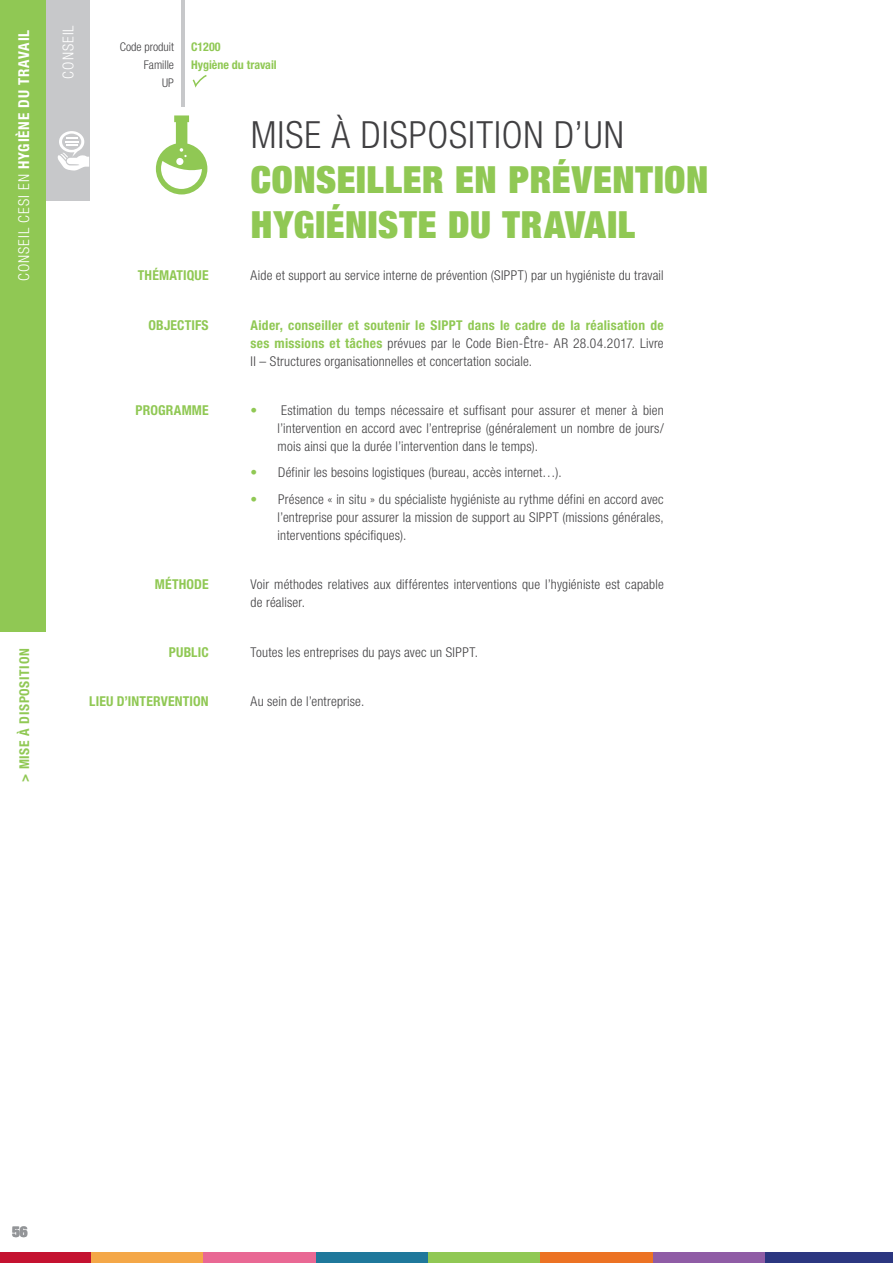
<style>
.page{position:relative;width:893px;height:1263px;background:#fff}
.page>*{position:absolute;margin:0;border:0;box-sizing:border-box;transform-origin:0 0}
.t1{font:900 expanded 37.5px/45px "Helvetica Neue";letter-spacing:.015em;color:#90c854}
.t2{font:300 condensed 37.5px "Helvetica Neue";letter-spacing:.025em;color:#414042}
.t3{font:700 condensed 15px "Helvetica Neue";letter-spacing:.055em;color:#fff}
.t4{font:300 condensed 15px "Helvetica Neue";letter-spacing:.07em;color:#fff}
.t5{font:900 expanded 15px "Helvetica Neue";color:#939598}
.t6{font:700 condensed 13.65px "Helvetica Neue";letter-spacing:.01em;color:#90c854}
.t7{font:300 condensed 13.5px/18px "Helvetica Neue";letter-spacing:.015em;color:#414042;text-align:justify}
.t8{font:700 condensed 13.5px "Helvetica Neue";letter-spacing:.05em;color:#90c854}
.t9{font:700 condensed 12px "Helvetica Neue";color:#90c854}
.t10{font:300 condensed 12px "Helvetica Neue";color:#414042}
.s1{font-weight:300}
.s2{font-weight:700;color:#90c854}
.s3{color:#90c854}
</style>
<div class="page">
<div style="left:91px;top:1252px;width:113px;height:11px;background:#f4a747"></div>
<div style="left:204px;top:1252px;width:112px;height:11px;background:#e96894"></div>
<div style="left:316px;top:1252px;width:112px;height:11px;background:#1f789b"></div>
<div style="left:428px;top:1252px;width:113px;height:11px;background:#90c854"></div>
<div style="left:540px;top:1252px;width:113px;height:11px;background:#ec7223"></div>
<div style="left:653px;top:1252px;width:112px;height:11px;background:#8f5ca5"></div>
<div style="left:765px;top:1252px;width:128px;height:11px;background:#2b3680"></div>
<div style="left:0;top:1252px;width:91px;height:11px;background:#c41230"></div>
<div style="left:46px;top:0;width:43px;height:201px;background:#c7c8ca"></div>
<svg style="left:58px;top:131px;width:31px;height:40px"></svg>
<div style="left:0;top:0;width:46px;height:631px;background:#90c854"></div>
<hr style="left:181px;top:0;width:4px;height:106px;background:#c7c8ca">
<svg style="left:192px;top:75px;width:15px;height:12px"></svg>
<svg style="left:156px;top:115px;width:51px;height:79px"></svg>
<p class="t3" style="left:15px;top:281px;width:253px;rotate:-90deg"><span class="s1">CONSEIL CESI EN</span> HYGIÈNE DU TRAVAIL</p>
<p class="t4" style="left:59px;top:79px;width:55px;rotate:-90deg">CONSEIL</p>
<p class="t8" style="left:16px;top:782px;width:135px;rotate:-90deg">&gt; MISE À DISPOSITION</p>
<p class="t10" style="left:120px;top:40px;width:56px">Code produit</p>
<p class="t9" style="left:191px;top:40px;width:31px">C1200</p>
<p class="t10" style="left:144px;top:58px;width:32px">Famille</p>
<p class="t9" style="left:191px;top:57px;width:87px">Hygiène du travail</p>
<p class="t10" style="left:162px;top:76px;width:13px">UP</p>
<h1 class="t2" style="left:251px;top:113px;width:375px">MISE À DISPOSITION D’UN</h1>
<h1 class="t1" style="left:251px;top:156px;width:459px">CONSEILLER EN PRÉVENTION<br>HYGIÉNISTE DU TRAVAIL</h1>
<p class="t6" style="left:138px;top:267px;width:72px">THÉMATIQUE</p>
<p class="t7" style="left:251px;top:267px;width:415px">Aide et support au service interne de prévention (SIPPT) par un hygiéniste du travail</p>
<p class="t6" style="left:148px;top:317px;width:62px">OBJECTIFS</p>
<p class="t7" style="left:251px;top:316px;width:415px"><span class="s2">Aider, conseiller et soutenir le SIPPT dans le cadre de la réalisation de ses missions et tâches</span> prévues par le Code Bien-Être- AR 28.04.2017. Livre II – Structures organisationnelles et concertation sociale.</p>
<p class="t6" style="left:136px;top:402px;width:75px">PROGRAMME</p>
<p class="t7" style="left:278px;top:401px;width:388px;text-indent:-27px"><span class="s3">•</span> Estimation du temps nécessaire et suffisant pour assurer et mener à bien l’intervention en accord avec l’entreprise (généralement un nombre de jours/ mois ainsi que la durée l’intervention dans le temps).</p>
<p class="t7" style="left:251px;top:464px;width:313px"><span class="s3">•</span> Définir les besoins logistiques (bureau, accès internet…).</p>
<p class="t7" style="left:278px;top:490px;width:388px;text-indent:-27px"><span class="s3">•</span> Présence « in situ » du spécialiste hygiéniste au rythme défini en accord avec l’entreprise pour assurer la mission de support au SIPPT (missions générales, interventions spécifiques).</p>
<p class="t6" style="left:155px;top:576px;width:55px">MÉTHODE</p>
<p class="t7" style="left:251px;top:575px;width:415px">Voir méthodes relatives aux différentes interventions que l’hygiéniste est capable de réaliser.</p>
<p class="t6" style="left:169px;top:643px;width:41px">PUBLIC</p>
<p class="t7" style="left:251px;top:643px;width:229px">Toutes les entreprises du pays avec un SIPPT.</p>
<p class="t6" style="left:89px;top:693px;width:121px">LIEU D’INTERVENTION</p>
<p class="t7" style="left:251px;top:692px;width:115px">Au sein de l’entreprise.</p>
<p class="t5" style="left:12px;top:1222px;width:17px">56</p>
</div>
